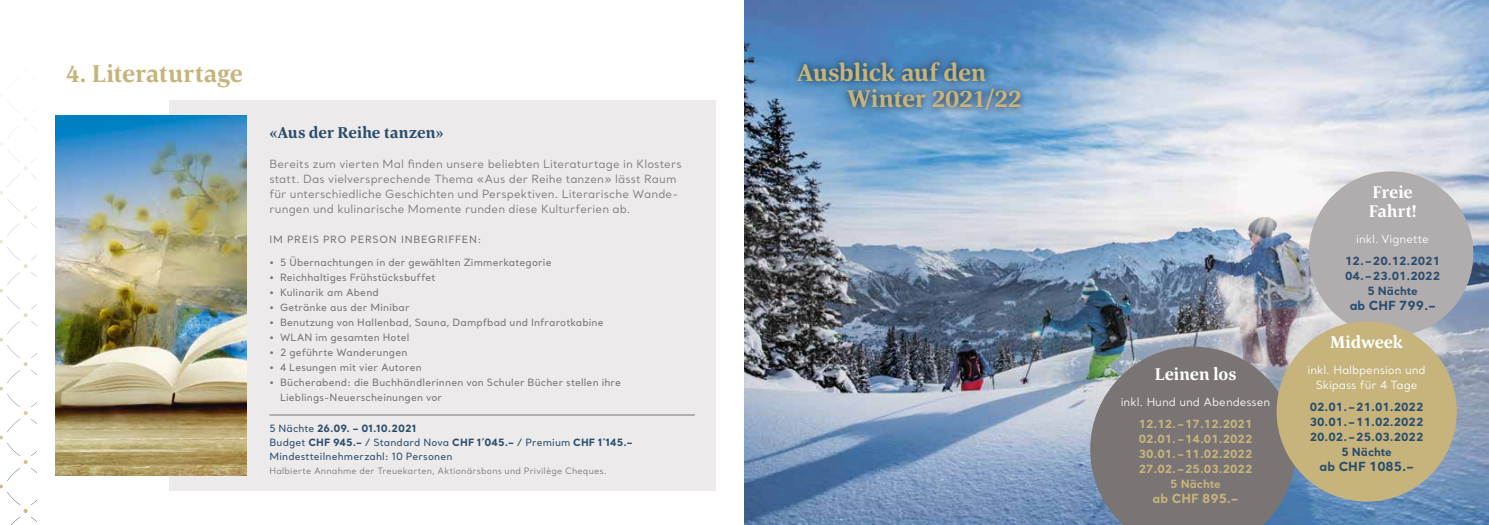
<style>
.page{position:relative;width:1489px;height:525px;background:#fff}
.page>*{position:absolute;margin:0;border:0;box-sizing:border-box;transform-origin:0 0}
.t1{font:700 25px/25.9px "Corda";letter-spacing:-.005em;color:#c7b47c}
.t2{font:700 17.5px/18.8px "Corda";letter-spacing:-.005em;color:#fff}
.t3{font:700 16.25px "Corda";color:#2a4d6d}
.t4{font:700 12.5px "Santral";color:#2a4d6d}
.t5{font:700 12.5px "Santral";color:#c7b47c}
.t6{font:11.25px/15px "Santral";letter-spacing:.01em;color:#7a7474}
.t7{font:700 11.25px/15px "Santral";color:#2a4d6d;text-align:center}
.t8{font:700 11.25px/15px "Santral";color:#c7b47c;text-align:center}
.t9{font:11.25px/15px "Santral";color:#fff;text-align:center}
.t10{font:500 10px/15px "Santral";letter-spacing:.015em;color:#7a7474}
.t11{font:500 10px/13.8px "Santral";letter-spacing:.015em;color:#2a4d6d}
.t12{font:500 10px "Santral";letter-spacing:.07em;color:#7a7474}
.t13{font:8.75px "Santral";letter-spacing:.02em;color:#7a7474}
.s1{font-weight:700}
</style>
<div class="page">
<div style="left:170px;top:100px;width:546px;height:390px;background:#eceaea"></div>
<img style="left:55px;top:115px;width:192px;height:360px">
<hr style="left:269px;top:414px;width:425px;height:1px;background:#7a7474">
<svg style="left:0;top:69px;width:36px;height:455px"></svg>
<img style="left:744px;top:0;width:744px;height:524px">
<svg style="left:1090px;top:346px;width:205px;height:178px;background:#7c797b"></svg>
<div style="left:790px;top:54px;width:238px;height:63px;background:#000;opacity:.7"></div>
<div style="left:1308px;top:171px;width:165px;height:165px;background:#b1acad;border-radius:50%"></div>
<div style="left:1276px;top:321px;width:180px;height:180px;background:#c7b47c;border-radius:50%"></div>
<h1 class="t1" style="left:66px;top:59px;width:179px">4. Literaturtage</h1>
<h3 class="t3" style="left:269px;top:122px;width:176px">«Aus der Reihe tanzen»</h3>
<p class="t6" style="left:269px;top:156px;width:414px">Bereits zum vierten Mal finden unsere beliebten Literaturtage in Klosters statt. Das vielversprechende Thema «Aus der Reihe tanzen» lässt Raum für unterschiedliche Geschichten und Perspektiven. Literarische Wande&shy;rungen und kulinarische Momente runden diese Kulturferien ab.</p>
<p class="t12" style="left:269px;top:233px;width:214px">IM PREIS PRO PERSON INBEGRIFFEN:</p>
<p class="t10" style="left:269px;top:254px;width:284px">• 5 Übernachtungen in der gewählten Zimmerkategorie</p>
<p class="t10" style="left:269px;top:269px;width:167px">• Reichhaltiges Frühstücksbuffet</p>
<p class="t10" style="left:269px;top:284px;width:111px">• Kulinarik am Abend</p>
<p class="t10" style="left:269px;top:299px;width:142px">• Getränke aus der Minibar</p>
<p class="t10" style="left:269px;top:314px;width:336px">• Benutzung von Hallenbad, Sauna, Dampfbad und Infrarotkabine</p>
<p class="t10" style="left:269px;top:329px;width:141px">• WLAN im gesamten Hotel</p>
<p class="t10" style="left:269px;top:344px;width:139px">• 2 geführte Wanderungen</p>
<p class="t10" style="left:269px;top:359px;width:154px">• 4 Lesungen mit vier Autoren</p>
<p class="t10" style="left:280px;top:374px;width:342px;text-indent:-11px">• Bücherabend: die Buchhändlerinnen von Schuler Bücher stellen ihre<br>Lieblings-Neuerscheinungen vor</p>
<p class="t11" style="left:269px;top:421px;width:365px">5 Nächte <span class="s1">26.09. – 01.10.2021<br></span>Budget <span class="s1">CHF 945.–</span> / Standard Nova <span class="s1">CHF 1´045.–</span> / Premium <span class="s1">CHF 1´145.–<br></span>Mindestteilnehmerzahl: 10 Personen</p>
<p class="t13" style="left:269px;top:465px;width:338px">Halbierte Annahme der Treuekarten, Aktionärsbons und Privilège Cheques.</p>
<h1 class="t1" style="left:847px;top:59px;width:176px;text-indent:-50px">Ausblick auf den<br>Winter 2021/22</h1>
<h2 class="t2" style="left:1154px;top:364px;width:83px">Leinen los</h2>
<p class="t9" style="left:1120px;top:394px;width:151px">inkl. Hund und Abendessen</p>
<p class="t8" style="left:1138px;top:415px;width:115px">12.12.–17.12.2021<br>02.01.–14.01.2022<br>30.01.–11.02.2022<br>27.02.–25.03.2022<br>5 Nächte</p>
<p class="t5" style="left:1152px;top:489px;width:87px">ab CHF 895.–</p>
<h2 class="t2" style="left:1368px;top:183px;width:49px">Freie<br>Fahrt!</h2>
<p class="t9" style="left:1356px;top:231px;width:74px">inkl. Vignette</p>
<p class="t7" style="left:1344px;top:253px;width:96px">12.–20.12.2021<br>04.–23.01.2022<br>5 Nächte</p>
<p class="t4" style="left:1349px;top:297px;width:87px">ab CHF 799.–</p>
<h2 class="t2" style="left:1329px;top:332px;width:75px">Midweek</h2>
<p class="t9" style="left:1307px;top:361px;width:120px">inkl. Halbpension und<br>Skipass für 4 Tage</p>
<p class="t7" style="left:1309px;top:398px;width:115px">02.01.–21.01.2022<br>30.01.–11.02.2022<br>20.02.–25.03.2022<br>5 Nächte</p>
<p class="t4" style="left:1319px;top:457px;width:96px">ab CHF 1085.–</p>
</div>
